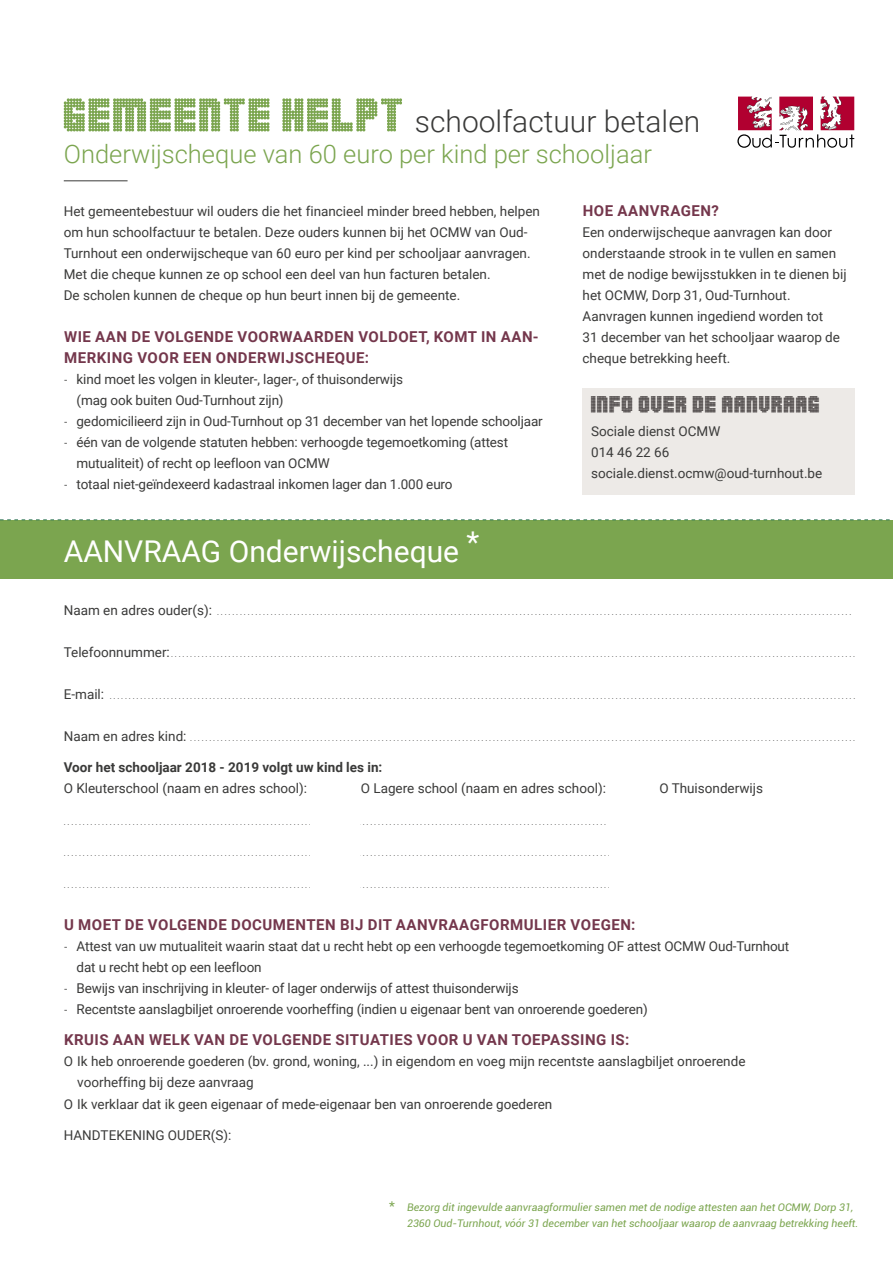
<style>
.page{position:relative;width:893px;height:1263px;background:#fff}
.page>*{position:absolute;margin:0;border:0;box-sizing:border-box;transform-origin:0 0}
.t1{font:300 30px "Roboto";color:#3a3a39}
.t2{font:30px "Roboto";color:#fff}
.t3{font:30px "Ballsontherampage";color:#4d4848}
.t4{font:300 25.5px "Roboto";color:#7ba54f}
.t5{font:700 15px/21px "Roboto";letter-spacing:.035em;color:#74374c}
.t6{font:13.5px/21px "Roboto";color:#3a3a39}
.t7{font:700 13.5px "Roboto";color:#3a3a39}
.t8{font:italic 10.5px/16.5px "Roboto";color:#7ba54f}
.t9{font:7.5px "Roboto";color:#3a3a39}
.s1{font-family:"Ballsontherampage";font-weight:400;font-size:60px;color:#7ba54f}
.s2{font-family:"DIN Cond"}
.s3{font-size:13.5px}
.s4{font-style:normal;font-size:13.5px}
</style>
<div class="page">
<div style="left:0;top:520px;width:893px;height:59px;background:#7ba54f"></div>
<svg style="left:64px;top:180px;width:64px;height:1px"></svg>
<div style="left:583px;top:388px;width:272px;height:36px;background:#edeae7"></div>
<div style="left:583px;top:413px;width:272px;height:81px;background:#edeae7"></div>
<svg style="left:0;top:519px;width:890px;height:1px"></svg>
<svg style="left:737px;top:97px;width:117px;height:51px"></svg>
<h1 class="t1" style="left:64px;top:100px;width:638px"><span class="s1">Gemeente helpt</span> schoolfactuur betalen</h1>
<h2 class="t4" style="left:64px;top:136px;width:590px">Onderwijscheque van 60 euro per kind per schooljaar</h2>
<p class="t6" style="left:64px;top:200px;width:478px">Het gemeentebestuur wil ouders die het financieel minder breed hebben, helpen om hun schoolfactuur te betalen. Deze ouders kunnen bij het OCMW van Oud-Turnhout een onderwijscheque van 60 euro per kind per schooljaar aanvragen.<br>Met die cheque kunnen ze op school een deel van hun facturen betalen.<br>De scholen kunnen de cheque op hun beurt innen bij de gemeente.</p>
<p class="t5" style="left:64px;top:325px;width:476px">WIE AAN DE VOLGENDE VOORWAARDEN VOLDOET, KOMT IN AAN-<br>MERKING VOOR EEN ONDERWIJSCHEQUE:</p>
<p class="t6" style="left:77px;top:368px;width:328px;text-indent:-13px"><span class="s2">-</span> kind moet les volgen in kleuter-, lager-, of thuisonderwijs (mag ook buiten Oud-Turnhout zijn)</p>
<p class="t6" style="left:64px;top:410px;width:480px"><span class="s2">-</span> gedomicilieerd zijn in Oud-Turnhout op 31 december van het lopende schooljaar</p>
<p class="t6" style="left:77px;top:431px;width:433px;text-indent:-13px"><span class="s2">-</span> één van de volgende statuten hebben: verhoogde tegemoetkoming (attest mutualiteit) of recht op leefloon van OCMW</p>
<p class="t6" style="left:64px;top:473px;width:390px"><span class="s2">-</span> totaal niet-geïndexeerd kadastraal inkomen lager dan 1.000 euro</p>
<p class="t5" style="left:583px;top:199px;width:138px">HOE AANVRAGEN?</p>
<p class="t6" style="left:583px;top:221px;width:266px">Een onderwijscheque aanvragen kan door onderstaande strook in te vullen en samen met de nodige bewijsstukken in te dienen bij het OCMW, Dorp 31, Oud-Turnhout.<br>Aanvragen kunnen ingediend worden tot<br>31 december van het schooljaar waarop de cheque betrekking heeft.</p>
<h1 class="t3" style="left:591px;top:387px;width:231px">info over de aanvraag</h1>
<p class="t6" style="left:591px;top:421px;width:233px">Sociale dienst OCMW<br>014 46 22 66 sociale.dienst.ocmw@oud-turnhout.be</p>
<h1 class="t2" style="left:64px;top:531px;width:417px">AANVRAAG Onderwijscheque *</h1>
<p class="t9" style="left:64px;top:607px;width:155px"><span class="s3">Naam en adres ouder(s):</span> .......................................................................................................................................................................</p>
<p class="t6" style="left:64px;top:641px;width:108px">Telefoonnummer:</p>
<p class="t6" style="left:64px;top:683px;width:42px">E-mail:</p>
<p class="t6" style="left:64px;top:725px;width:124px">Naam en adres kind:</p>
<p class="t7" style="left:64px;top:758px;width:320px">Voor het schooljaar 2018 - 2019 volgt uw kind les in:</p>
<p class="t6" style="left:64px;top:778px;width:245px">O Kleuterschool (naam en adres school):</p>
<p class="t6" style="left:361px;top:778px;width:247px">O Lagere school (naam en adres school):</p>
<p class="t6" style="left:659px;top:778px;width:105px">O Thuisonderwijs</p>
<p class="t5" style="left:64px;top:913px;width:573px">U MOET DE VOLGENDE DOCUMENTEN BIJ DIT AANVRAAGFORMULIER VOEGEN:</p>
<p class="t6" style="left:77px;top:935px;width:714px;text-indent:-13px"><span class="s2">-</span> Attest van uw mutualiteit waarin staat dat u recht hebt op een verhoogde tegemoetkoming OF attest OCMW Oud-Turnhout dat u recht hebt op een leefloon</p>
<p class="t6" style="left:64px;top:977px;width:456px"><span class="s2">-</span> Bewijs van inschrijving in kleuter- of lager onderwijs of attest thuisonderwijs</p>
<p class="t6" style="left:64px;top:998px;width:585px"><span class="s2">-</span> Recentste aanslagbiljet onroerende voorheffing (indien u eigenaar bent van onroerende goederen)</p>
<p class="t5" style="left:64px;top:1029px;width:567px">KRUIS AAN WELK VAN DE VOLGENDE SITUATIES VOOR U VAN TOEPASSING IS:</p>
<p class="t6" style="left:64px;top:1051px;width:683px">O Ik heb onroerende goederen (bv. grond, woning, ...) in eigendom en voeg mijn recentste aanslagbiljet onroerende</p>
<p class="t6" style="left:77px;top:1072px;width:178px">voorheffing bij deze aanvraag</p>
<p class="t6" style="left:64px;top:1093px;width:490px">O Ik verklaar dat ik geen eigenaar of mede-eigenaar ben van onroerende goederen</p>
<p class="t6" style="left:64px;top:1124px;width:169px">HANDTEKENING OUDER(S):</p>
<p class="t8" style="left:407px;top:1198px;width:453px;text-indent:-18px"><span class="s4">*</span> Bezorg dit ingevulde aanvraagformulier samen met de nodige attesten aan het OCMW, Dorp 31,<br>2360 Oud-Turnhout, vóór 31 december van het schooljaar waarop de aanvraag betrekking heeft.</p>
</div>
